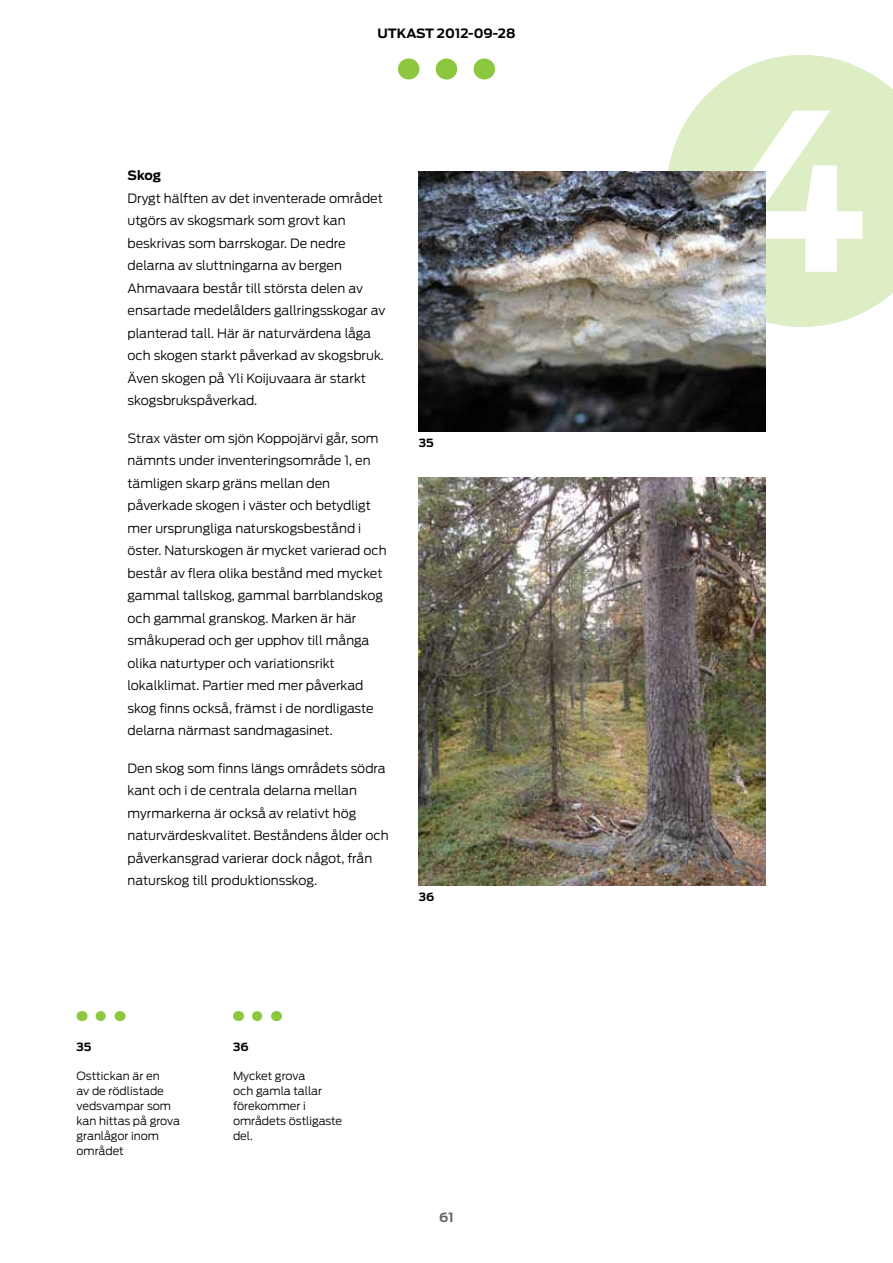
<style>
.page{position:relative;width:893px;height:1263px;background:#fff}
.page>*{position:absolute;margin:0;border:0;box-sizing:border-box;transform-origin:0 0}
.t1{font:700 217.5px "Antenna";color:#fff}
.t2{font:300 12.75px/22.5px "Antenna";color:#000}
.t3{font:700 12.75px "Antenna";color:#000}
.t4{font:300 11.25px/15px "Antenna";color:#000}
.t5{font:700 11.25px "Antenna";color:#000}
</style>
<div class="page">
<svg style="left:668px;top:55px;width:225px;height:272px;background:#e1efcc"></svg>
<div style="left:474px;top:58px;width:21px;height:22px;background:#8dc63f;border-radius:50%"></div>
<div style="left:436px;top:58px;width:21px;height:22px;background:#8dc63f;border-radius:50%"></div>
<div style="left:398px;top:58px;width:21px;height:22px;background:#8dc63f;border-radius:50%"></div>
<svg style="left:101px;top:1011px;width:5px;height:10px"></svg>
<svg style="left:257px;top:1011px;width:6px;height:10px"></svg>
<img style="left:419px;top:478px;width:346px;height:408px">
<img style="left:419px;top:171px;width:346px;height:260px">
<p class="t3" style="left:377px;top:26px;width:140px">UTKAST 2012-09-28</p>
<p class="t3" style="left:128px;top:168px;width:35px">Skog</p>
<p class="t2" style="left:128px;top:187px;width:259px">Drygt hälften av det inventerade området utgörs av skogsmark som grovt kan beskrivas som barrskogar. De nedre delarna av sluttningarna av bergen Ahmavaara består till största delen av ensartade medelålders gallringsskogar av planterad tall. Här är naturvärdena låga och skogen starkt påverkad av skogsbruk.<br>Även skogen på Yli Koijuvaara är starkt skogsbrukspåverkad.</p>
<p class="t2" style="left:128px;top:427px;width:261px">Strax väster om sjön Koppojärvi går, som nämnts under inventeringsområde 1, en tämligen skarp gräns mellan den påverkade skogen i väster och betydligt mer ursprungliga naturskogsbestånd i öster. Naturskogen är mycket varierad och består av flera olika bestånd med mycket gammal tallskog, gammal barrblandskog och gammal granskog. Marken är här småkuperad och ger upphov till många olika naturtyper och variationsrikt lokalklimat. Partier med mer påverkad skog finns också, främst i de nordligaste delarna närmast sandmagasinet.</p>
<p class="t2" style="left:128px;top:757px;width:263px">Den skog som finns längs områdets södra kant och i de centrala delarna mellan myrmarkerna är också av relativt hög naturvärdeskvalitet. Beståndens ålder och påverkansgrad varierar dock något, från naturskog till produktionsskog.</p>
<p class="t5" style="left:419px;top:436px;width:16px">35</p>
<p class="t5" style="left:419px;top:890px;width:17px">36</p>
<p class="t5" style="left:77px;top:1040px;width:16px">35</p>
<p class="t4" style="left:77px;top:1068px;width:105px">Osttickan är en<br>av de rödlistade vedsvampar som kan hittas på grova granlågor inom området</p>
<p class="t5" style="left:233px;top:1040px;width:17px">36</p>
<p class="t4" style="left:233px;top:1068px;width:111px">Mycket grova<br>och gamla tallar förekommer i områdets östligaste del.</p>
<p class="t3" style="left:439px;top:1210px;width:16px">61</p>
<h1 class="t1" style="left:716px;top:63px;width:154px">4</h1>
</div>
